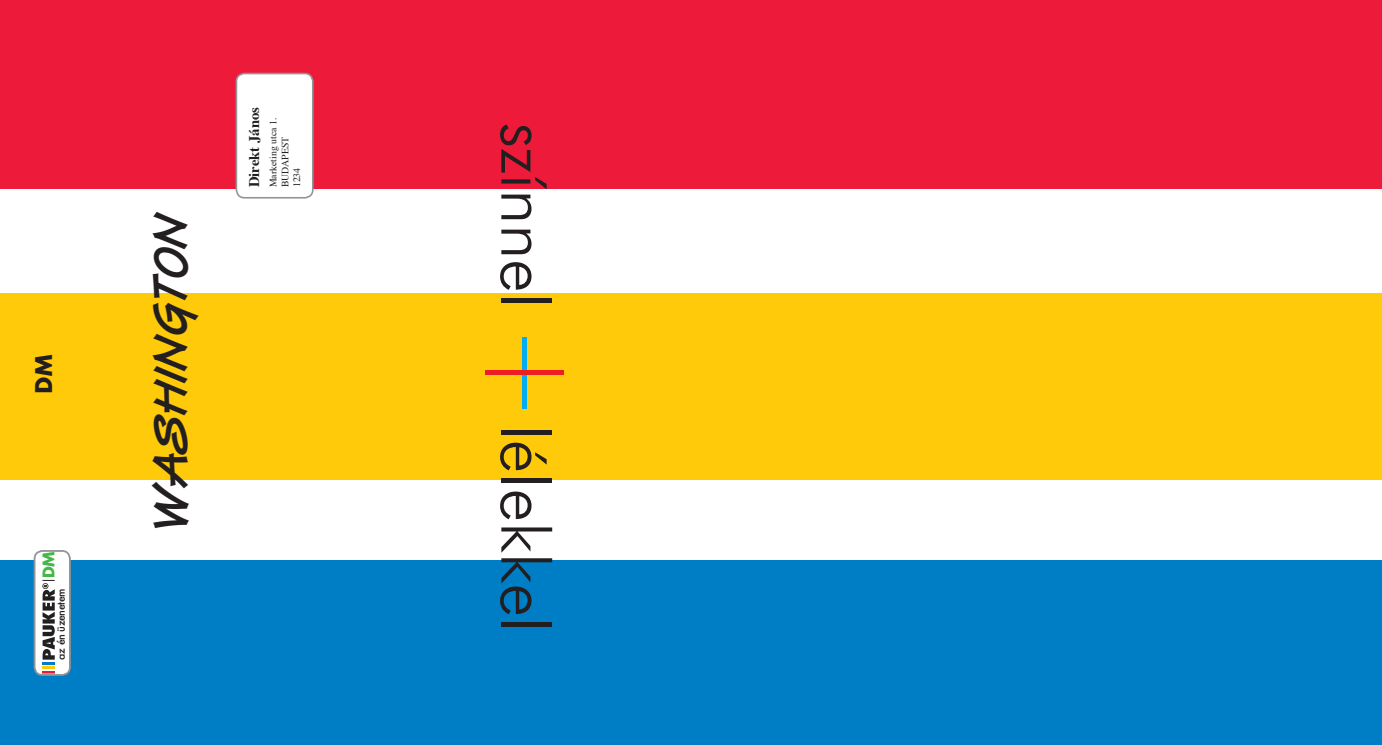
<style>
.page{position:relative;width:1382px;height:745px;background:#fff}
.page>*{position:absolute;margin:0;border:0;box-sizing:border-box;transform-origin:0 0}
.t1{font:67.12px "Futura Lt PFL";color:#231f20}
.t2{font:48.38px "Van Dijk H Bold";color:#231f20}
.t3{font:700 25.38px "Futura PFL";color:#231f20}
.t4{font:700 15.62px "H Futura";color:#45b749}
.t5{font:700 14.75px "Times";color:#231f20}
.t6{font:500 10.5px "Futura";letter-spacing:-.035em;color:#231f20}
.t7{font:9.88px/11.8px "Times";color:#231f20}
</style>
<div class="page">
<div style="left:0;top:560px;width:1382px;height:184px;background:#007ec5"></div>
<div style="left:0;top:0;width:1382px;height:188px;background:#ed1a3a"></div>
<div style="left:0;top:293px;width:1382px;height:186px;background:#feca0a"></div>
<div style="left:236px;top:73px;width:77px;height:125px;background:#fff;border-radius:8px"></div>
<div style="left:236px;top:73px;width:78px;height:125px;border:2px solid #939598;border-radius:8px"></div>
<div style="left:35px;top:550px;width:35px;height:124px;background:#fff;border-radius:8px"></div>
<svg style="left:42px;top:580px;width:13px;height:92px"></svg>
<div style="left:34px;top:549px;width:37px;height:126px;border:2px solid #939598;border-radius:8px"></div>
<hr style="left:522px;top:337px;width:4px;height:71px;background:#00aeef">
<div style="left:485px;top:370px;width:79px;height:5px;background:#ee1d23"></div>
<h3 class="t3" style="left:28px;top:394px;width:42px;rotate:-90deg">DM</h3>
<h3 class="t4" style="left:38px;top:578px;width:28px;rotate:-90deg">DM</h3>
<p class="t6" style="left:54px;top:659px;width:72px;rotate:-90deg">az én üzenetem</p>
<h2 class="t2" style="left:140px;top:533px;width:324px;rotate:-90deg">Washington</h2>
<h3 class="t5" style="left:240px;top:187px;width:82px;rotate:-90deg">Direkt János</h3>
<p class="t7" style="left:267px;top:187px;width:71px;rotate:-90deg">Marketing utca 1.<br>BUDAPEST<br>1234</p>
<h1 class="t1" style="left:566px;top:122px;width:187px;rotate:90deg">színnel</h1>
<h1 class="t1" style="left:566px;top:424px;width:209px;rotate:90deg">lélekkel</h1>
</div>
